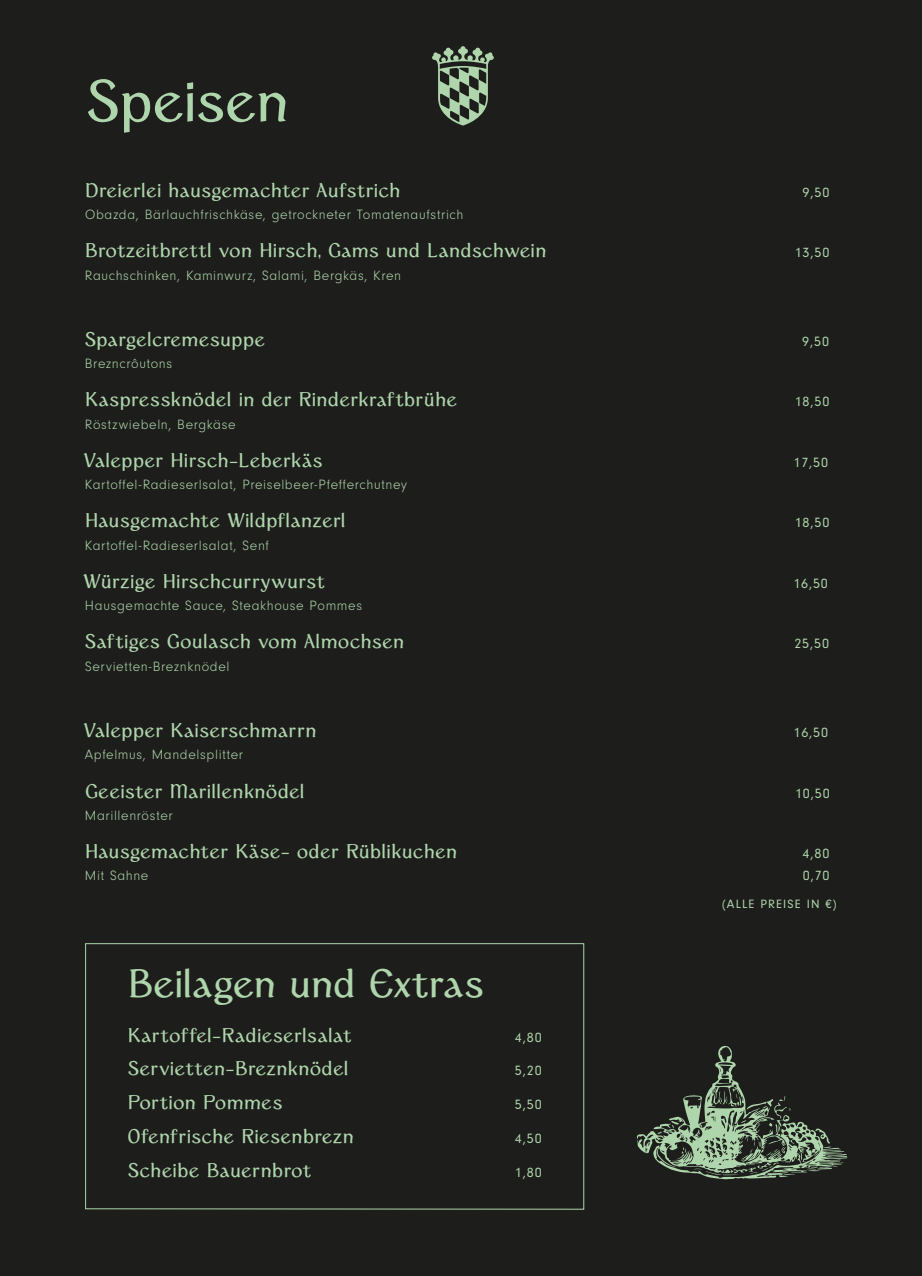
<style>
.page{position:relative;width:922px;height:1276px;background:#fff}
.page>*{position:absolute;margin:0;border:0;box-sizing:border-box;transform-origin:0 0}
.t1{font:59px "AS Chateau";letter-spacing:-.02em;color:#aed5ab}
.t2{font:40px "AS Chateau";letter-spacing:-.01em;color:#aed5ab}
.t3{font:20px "AS Chateau";color:#aed5ab}
.t4{font:300 14px "Neuzeit Gro";letter-spacing:.045em;color:#aed5ab}
.t5{font:14px "Neuzeit Gro";letter-spacing:.06em;color:#aed5ab}
.t6{font:12.5px "Neuzeit Gro";letter-spacing:.09em;color:#aed5ab}
</style>
<div class="page">
<div style="left:0;top:0;width:921px;height:1276px;background:#1d1d1b"></div>
<svg style="left:432px;top:46px;width:62px;height:80px"></svg>
<svg style="left:636px;top:1046px;width:211px;height:133px"></svg>
<svg style="left:85px;top:943px;width:499px;height:267px"></svg>
<h1 class="t1" style="left:85px;top:65px;width:205px">Speisen</h1>
<p class="t3" style="left:85px;top:178px;width:317px">Dreierlei hausgemachter Aufstrich</p>
<p class="t5" style="left:802px;top:185px;width:28px">9,50</p>
<p class="t4" style="left:85px;top:207px;width:380px">Obazda, Bärlauchfrischkäse, getrockneter Tomatenaufstrich</p>
<p class="t3" style="left:85px;top:238px;width:463px">Brotzeitbrettl von Hirsch, Gams und Landschwein</p>
<p class="t5" style="left:794px;top:245px;width:36px">13,50</p>
<p class="t4" style="left:85px;top:268px;width:317px">Rauchschinken, Kaminwurz, Salami, Bergkäs, Kren</p>
<p class="t3" style="left:84px;top:327px;width:182px">Spargelcremesuppe</p>
<p class="t5" style="left:802px;top:334px;width:28px">9,50</p>
<p class="t4" style="left:85px;top:356px;width:89px">Brezncrôutons</p>
<p class="t3" style="left:85px;top:387px;width:374px">Kaspressknödel in der Rinderkraftbrühe</p>
<p class="t5" style="left:794px;top:394px;width:36px">18,50</p>
<p class="t4" style="left:85px;top:417px;width:152px">Röstzwiebeln, Bergkäse</p>
<p class="t3" style="left:83px;top:448px;width:241px">Valepper Hirsch-Leberkäs</p>
<p class="t5" style="left:793px;top:455px;width:36px">17,50</p>
<p class="t4" style="left:85px;top:477px;width:323px">Kartoffel-Radieserlsalat, Preiselbeer-Pfefferchutney</p>
<p class="t3" style="left:85px;top:508px;width:263px">Hausgemachte Wildpflanzerl</p>
<p class="t5" style="left:794px;top:515px;width:36px">18,50</p>
<p class="t4" style="left:85px;top:538px;width:185px">Kartoffel-Radieserlsalat, Senf</p>
<p class="t3" style="left:83px;top:569px;width:243px">Würzige Hirschcurrywurst</p>
<p class="t5" style="left:793px;top:575px;width:36px">16,50</p>
<p class="t4" style="left:85px;top:598px;width:278px">Hausgemachte Sauce, Steakhouse Pommes</p>
<p class="t3" style="left:84px;top:629px;width:321px">Saftiges Goulasch vom Almochsen</p>
<p class="t5" style="left:794px;top:636px;width:36px">25,50</p>
<p class="t4" style="left:85px;top:658px;width:146px">Servietten-Breznknödel</p>
<p class="t3" style="left:83px;top:718px;width:235px">Valepper Kaiserschmarrn</p>
<p class="t5" style="left:793px;top:725px;width:36px">16,50</p>
<p class="t4" style="left:85px;top:747px;width:160px">Apfelmus, Mandelsplitter</p>
<p class="t3" style="left:85px;top:778px;width:221px">Geeister Marillenknödel</p>
<p class="t5" style="left:794px;top:785px;width:36px">10,50</p>
<p class="t4" style="left:85px;top:808px;width:89px">Marillenröster</p>
<p class="t3" style="left:85px;top:839px;width:374px">Hausgemachter Käse- oder Rüblikuchen</p>
<p class="t5" style="left:802px;top:846px;width:28px">4,80</p>
<p class="t4" style="left:85px;top:868px;width:65px">Mit Sahne</p>
<p class="t5" style="left:802px;top:868px;width:28px">0,70</p>
<p class="t6" style="left:722px;top:897px;width:116px">(ALLE PREISE IN €)</p>
<h2 class="t2" style="left:127px;top:958px;width:358px">Beilagen und Extras</h2>
<p class="t3" style="left:127px;top:1022px;width:225px">Kartoffel-Radieserlsalat</p>
<p class="t5" style="left:515px;top:1029px;width:28px">4,80</p>
<p class="t3" style="left:127px;top:1056px;width:223px">Servietten-Breznknödel</p>
<p class="t5" style="left:515px;top:1063px;width:28px">5,20</p>
<p class="t3" style="left:127px;top:1090px;width:157px">Portion Pommes</p>
<p class="t5" style="left:515px;top:1097px;width:28px">5,50</p>
<p class="t3" style="left:127px;top:1124px;width:228px">Ofenfrische Riesenbrezn</p>
<p class="t5" style="left:515px;top:1130px;width:28px">4,50</p>
<p class="t3" style="left:127px;top:1157px;width:185px">Scheibe Bauernbrot</p>
<p class="t5" style="left:515px;top:1164px;width:28px">1,80</p>
</div>
